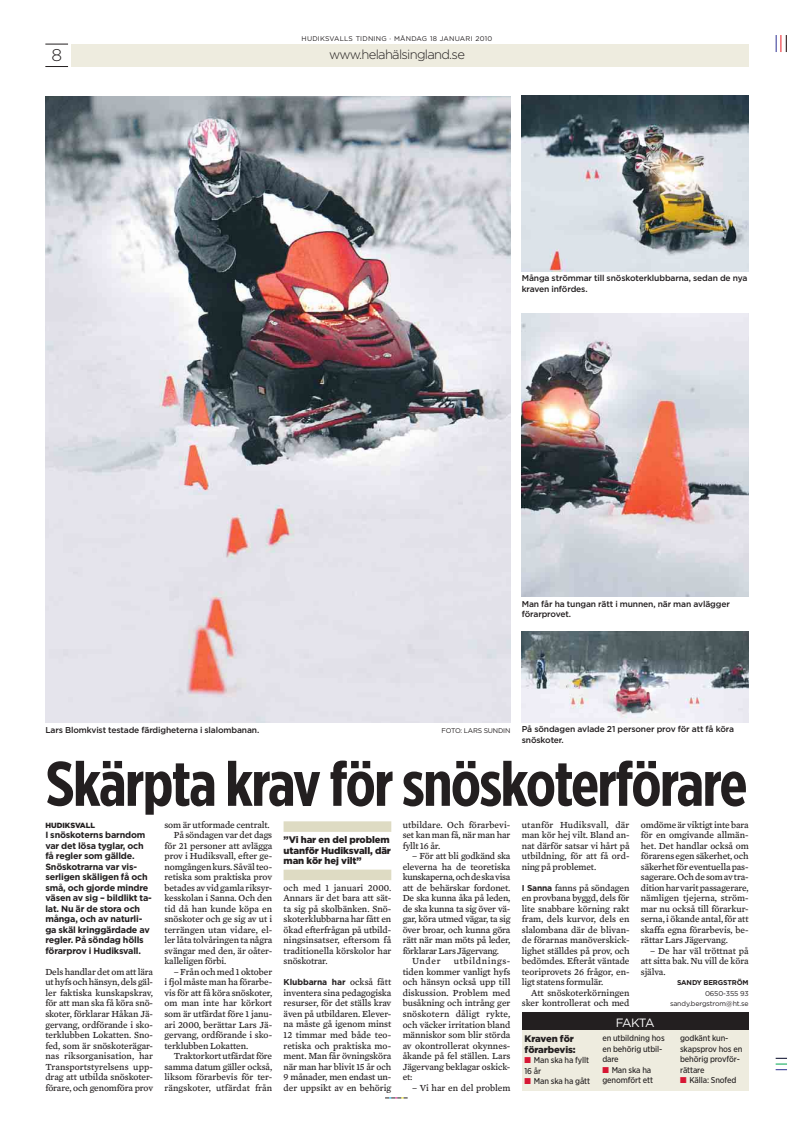
<style>
.page{position:relative;width:794px;height:1126px;background:#fff}
.page>*{position:absolute;margin:0;border:0;box-sizing:border-box;transform-origin:0 0}
.t1{font:700 63px "Gotham Extra Narrow";letter-spacing:-.03em;color:#231f20}
.t2{font:300 17px "Gotham";color:#231f20}
.t3{font:300 13px "Gotham";letter-spacing:-.055em;color:#231f20}
.t4{font:12px "Gotham";letter-spacing:-.095em;color:#fff}
.t5{font:9.5px/10.5px "Mercury Text G4";letter-spacing:-.01em;color:#231f20;text-align:justify}
.t6{font:900 9.5px/10.5px "Gotham";letter-spacing:-.01em;color:#231f20}
.t7{font:700 9px/10.5px "Gotham";letter-spacing:-.02em;color:#231f20}
.t8{font:500 8.5px/10.5px "Gotham";letter-spacing:-.015em;color:#231f20}
.t9{font:8.5px/10.5px "Gotham Hatab Narrow";letter-spacing:-.015em;color:#231f20}
.t10{font:700 8.5px "Gotham";letter-spacing:-.01em;color:#231f20}
.t11{font:900 7.5px "Gotham";color:#231f20}
.t12{font:7px/10.5px "Gotham";letter-spacing:-.02em;color:#231f20;text-align:right}
.t13{font:700 7px "Gotham";letter-spacing:-.02em;color:#231f20}
.t14{font:6.8px "Gotham";letter-spacing:.03em;color:#231f20}
.t15{font:6.8px "Gotham";letter-spacing:-.025em;color:#231f20}
.s1{font-family:"Mercury Text G4";font-weight:400;font-size:9.5px}
.s2{font-family:"Gotham";font-weight:700;font-size:8.5px}
.s3{color:#d71634}
</style>
<div class="page">
<div style="left:71px;top:44px;width:677px;height:23px;background:#eeecdf"></div>
<svg style="left:45px;top:44px;width:23px;height:1px"></svg>
<svg style="left:45px;top:66px;width:23px;height:1px"></svg>
<svg style="left:776px;top:35px;width:11px;height:17px"></svg>
<svg style="left:775px;top:1057px;width:12px;height:13px"></svg>
<svg style="left:385px;top:1097px;width:22px;height:1px"></svg>
<img style="left:45px;top:96px;width:465px;height:626px">
<img style="left:522px;top:95px;width:226px;height:176px">
<img style="left:522px;top:314px;width:226px;height:282px">
<img style="left:522px;top:631px;width:226px;height:91px">
<div style="left:522px;top:1011px;width:226px;height:20px;background:#231f20"></div>
<div style="left:522px;top:1030px;width:226px;height:60px;background:#eeecdf"></div>
<div style="left:283px;top:821px;width:108px;height:10px;background:#dedbc3"></div>
<div style="left:283px;top:869px;width:108px;height:11px;background:#dedbc3"></div>
<h2 class="t2" style="left:51px;top:49px;width:12px">8</h2>
<p class="t14" style="left:302px;top:36px;width:192px">HUDIKSVALLS TIDNING · MÅNDAG 18 JANUARI 2010</p>
<h3 class="t3" style="left:329px;top:50px;width:137px">www.helahälsingland.se</h3>
<p class="t8" style="left:522px;top:273px;width:227px">Många strömmar till snöskoterklubbarna, sedan de nya kraven infördes.</p>
<p class="t8" style="left:522px;top:599px;width:210px">Man får ha tungan rätt i munnen, när man avlägger förarprovet.</p>
<p class="t8" style="left:45px;top:725px;width:215px">Lars Blomkvist testade färdigheterna i slalombanan.</p>
<p class="t15" style="left:441px;top:728px;width:70px">FOTO: LARS SUNDIN</p>
<p class="t8" style="left:522px;top:724px;width:214px">På söndagen avlade 21 personer prov för att få köra snöskoter.</p>
<h1 class="t1" style="left:45px;top:761px;width:703px">Skärpta krav för snöskoterförare</h1>
<p class="t11" style="left:45px;top:822px;width:51px">HUDIKSVALL</p>
<p class="t7" style="left:45px;top:830px;width:108px">I snöskoterns barndom var det lösa tyglar, och få regler som gällde.<br>Snöskotrarna var vis&shy;serligen skäligen få och små, och gjorde mindre väsen av sig – bildlikt ta&shy;lat. Nu är de stora och många, och av naturli&shy;ga skäl kringgärdade av regler. På söndag hölls förarprov i Hudiksvall.</p>
<p class="t5" style="left:45px;top:967px;width:109px">Dels handlar det om att lära ut hyfs och hänsyn, dels gäl&shy;ler faktiska kunskapskrav, för att man ska få köra snö&shy;skoter, förklarar Håkan Jä&shy;gervang, ordförande i sko&shy;terklubben Lokatten. Sno&shy;fed, som är snöskoterägar&shy;nas riksorganisation, har Transportstyrelsens upp&shy;drag att utbilda snöskoter&shy;förare, och genomföra prov</p>
<p class="t5" style="left:164px;top:820px;width:107px">som är utformade centralt.</p>
<p class="t5" style="left:174px;top:830px;width:100px">På söndagen var det dags</p>
<p class="t5" style="left:164px;top:841px;width:109px">för 21 personer att avlägga</p>
<p class="t5" style="left:164px;top:851px;width:109px">prov i Hudiksvall, efter ge-</p>
<p class="t5" style="left:164px;top:862px;width:109px">nomgången kurs. Såväl teo-</p>
<p class="t5" style="left:164px;top:872px;width:109px">retiska som praktiska prov</p>
<p class="t5" style="left:164px;top:883px;width:109px">betades av vid gamla riksyr-</p>
<p class="t5" style="left:164px;top:893px;width:109px">kesskolan i Sanna. Och den</p>
<p class="t5" style="left:164px;top:904px;width:109px">tid då han kunde köpa en</p>
<p class="t5" style="left:164px;top:914px;width:109px">snöskoter och ge sig av ut i</p>
<p class="t5" style="left:164px;top:925px;width:109px">terrängen utan vidare, el-</p>
<p class="t5" style="left:164px;top:935px;width:109px">ler låta tolvåringen ta några</p>
<p class="t5" style="left:164px;top:946px;width:109px">svängar med den, är oåter-</p>
<p class="t5" style="left:164px;top:956px;width:63px">kalleligen förbi.</p>
<p class="t5" style="left:164px;top:967px;width:109px;text-indent:9px">– Från och med 1 oktober i fjol måste man ha förarbe&shy;vis för att få köra snöskoter, om man inte har körkort som är utfärdat före 1 janu&shy;ari 2000, berättar Lars Jä&shy;gervang, ordförande i sko&shy;terklubben Lokatten.</p>
<p class="t5" style="left:164px;top:1051px;width:109px;text-indent:9px">Traktorkort utfärdat före samma datum gäller också, liksom förarbevis för ter&shy;rängskoter, utfärdat från</p>
<p class="t6" style="left:283px;top:835px;width:109px">”Vi har en del problem utanför Hudiksvall, där man kör hej vilt”</p>
<p class="t5" style="left:283px;top:883px;width:109px">och med 1 januari 2000.<br>Annars är det bara att sät&shy;ta sig på skolbänken. Snö&shy;skoterklubbarna har fått en ökad efterfrågan på utbild&shy;ningsinsatser, eftersom få traditionella körskolor har snöskotrar.</p>
<p class="t10" style="left:283px;top:979px;width:109px">Klubbarna har <span class="s1">också fått</span></p>
<p class="t5" style="left:283px;top:988px;width:109px">inventera sina pedagogiska resurser, för det ställs krav även på utbildaren. Elever&shy;na måste gå igenom minst 12 timmar med både teo&shy;retiska och praktiska mo&shy;ment. Man får övningsköra när man har blivit 15 år och 9 månader, men endast un&shy;der uppsikt av en behörig</p>
<p class="t5" style="left:403px;top:820px;width:109px">utbildare. Och förarbevi&shy;set kan man få, när man har fyllt 16 år.</p>
<p class="t5" style="left:412px;top:851px;width:100px">– För att bli godkänd ska</p>
<p class="t5" style="left:403px;top:862px;width:109px">eleverna ha de teoretiska</p>
<p class="t5" style="left:403px;top:872px;width:109px">kunskaperna, och de ska visa</p>
<p class="t5" style="left:403px;top:883px;width:109px">att de behärskar fordonet.</p>
<p class="t5" style="left:403px;top:893px;width:109px">De ska kunna åka på leden,</p>
<p class="t5" style="left:403px;top:904px;width:109px">de ska kunna ta sig över vä-</p>
<p class="t5" style="left:403px;top:914px;width:109px">gar, köra utmed vägar, ta sig</p>
<p class="t5" style="left:403px;top:925px;width:109px">över broar, och kunna göra</p>
<p class="t5" style="left:403px;top:935px;width:109px">rätt när man möts på leder,</p>
<p class="t5" style="left:403px;top:946px;width:98px">förklarar Lars Jägervang.</p>
<p class="t5" style="left:412px;top:956px;width:30px">Under</p>
<p class="t5" style="left:403px;top:956px;width:109px;text-indent:51px">utbildnings&shy;tiden kommer vanligt hyfs och hänsyn också upp till diskussion. Problem med busåkning och intrång ger snöskotern dåligt rykte, och väcker irritation bland människor som blir störda av okontrollerat okynnes&shy;åkande på fel ställen. Lars Jägervang beklagar oskick&shy;et:</p>
<p class="t5" style="left:412px;top:1082px;width:100px">– Vi har en del problem</p>
<p class="t5" style="left:641px;top:820px;width:109px">omdöme är viktigt inte bara för en omgivande allmän&shy;het. Det handlar också om förarens egen säkerhet, och säkerhet för eventuella pas&shy;sagerare. Och de som av tra&shy;dition har varit passagerare, nämligen tjejerna, ström&shy;mar nu också till förarkur&shy;serna, i ökande antal, för att skaffa egna förarbevis, be&shy;rättar Lars Jägervang.</p>
<p class="t5" style="left:641px;top:946px;width:109px;text-indent:9px">– De har väl tröttnat på att sitta bak. Nu vill de köra själva.</p>
<p class="t13" style="left:677px;top:980px;width:73px">SANDY BERGSTRÖM</p>
<p class="t12" style="left:670px;top:988px;width:80px">0650-355 93 sandy.bergstrom@ht.se</p>
<p class="t4" style="left:616px;top:1017px;width:40px">FAKTA</p>
<p class="t5" style="left:522px;top:820px;width:109px">utanför Hudiksvall, där man kör hej vilt. Bland an&shy;nat därför satsar vi hårt på utbildning, för att få ord&shy;ning på problemet.</p>
<p class="t5" style="left:522px;top:883px;width:109px"><span class="s2">I Sanna</span> fanns på söndagen en provbana byggd, dels för lite snabbare körning rakt fram, dels kurvor, dels en slalombana där de blivan&shy;de förarnas manöverskick&shy;lighet ställdes på prov, och bedömdes. Efteråt väntade teoriprovets 26 frågor, en&shy;ligt statens formulär.</p>
<p class="t5" style="left:522px;top:988px;width:109px;text-align:right">Att snöskoterkörningen sker kontrollerat och med</p>
<p class="t6" style="left:524px;top:1033px;width:53px">Kraven för förarbevis:</p>
<p class="t9" style="left:524px;top:1055px;width:66px"><span class="s3">■</span> Man ska ha fyllt<br>16 år</p>
<p class="t9" style="left:524px;top:1076px;width:67px"><span class="s3">■</span> Man ska ha gått</p>
<p class="t9" style="left:602px;top:1033px;width:64px">en utbildning hos en behörig utbil&shy;dare</p>
<p class="t9" style="left:602px;top:1065px;width:52px"><span class="s3">■</span> Man ska ha genomfört ett</p>
<p class="t9" style="left:680px;top:1033px;width:64px">godkänt kun&shy;skapsprov hos en behörig provför&shy;rättare</p>
<p class="t9" style="left:680px;top:1075px;width:58px"><span class="s3">■</span> Källa: Snofed</p>
</div>
